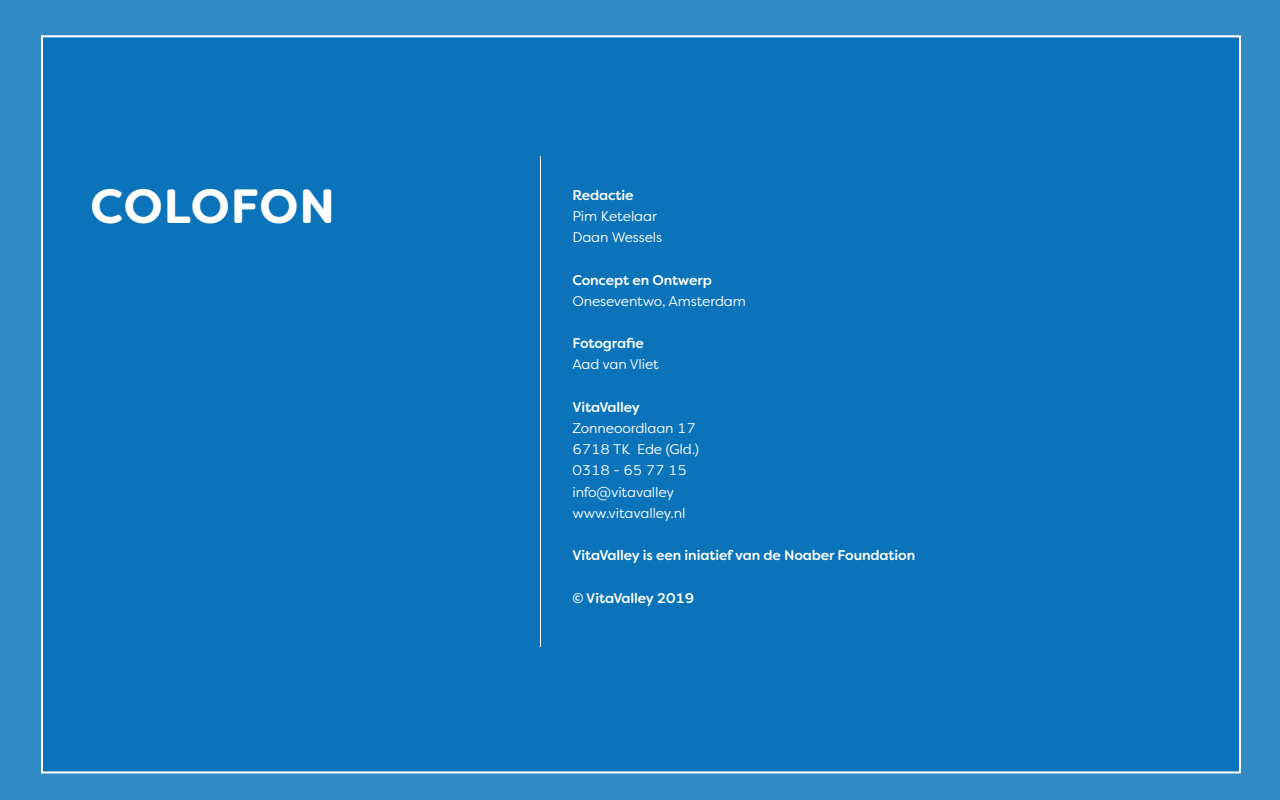
<style>
.page{position:relative;width:1280px;height:800px;background:#328bc5}
.page>*{position:absolute;margin:0;border:0;box-sizing:border-box;transform-origin:0 0}
.t1{font:700 48px "Filson Soft";letter-spacing:.015em;color:#fff}
.t2{font:14px/21.2px "Filson Soft";letter-spacing:-.01em;color:#fff}
.t3{font:500 14px "Filson Soft";letter-spacing:-.01em;color:#fff}
</style>
<div class="page">
<div style="left:41px;top:35px;width:1200px;height:738px;background:#0a73ba"></div>
<h1 class="t1" style="left:90px;top:175px;width:246px">COLOFON</h1>
<p class="t3" style="left:572px;top:186px;width:63px">Redactie</p>
<p class="t2" style="left:572px;top:206px;width:91px">Pim Ketelaar<br>Daan Wessels</p>
<p class="t3" style="left:572px;top:271px;width:141px">Concept en Ontwerp</p>
<p class="t2" style="left:572px;top:290px;width:175px">Oneseventwo, Amsterdam</p>
<p class="t3" style="left:572px;top:334px;width:73px">Fotografie</p>
<p class="t2" style="left:572px;top:354px;width:88px">Aad van Vliet</p>
<p class="t3" style="left:572px;top:398px;width:69px">VitaValley</p>
<p class="t2" style="left:572px;top:418px;width:128px">Zonneoordlaan 17<br>6718 TK Ede (Gld.)<br>0318 - 65 77 15 info@vitavalley www.vitavalley.nl</p>
<p class="t3" style="left:572px;top:546px;width:344px">VitaValley is een iniatief van de Noaber Foundation</p>
<p class="t3" style="left:572px;top:589px;width:124px">© VitaValley 2019</p>
</div>
